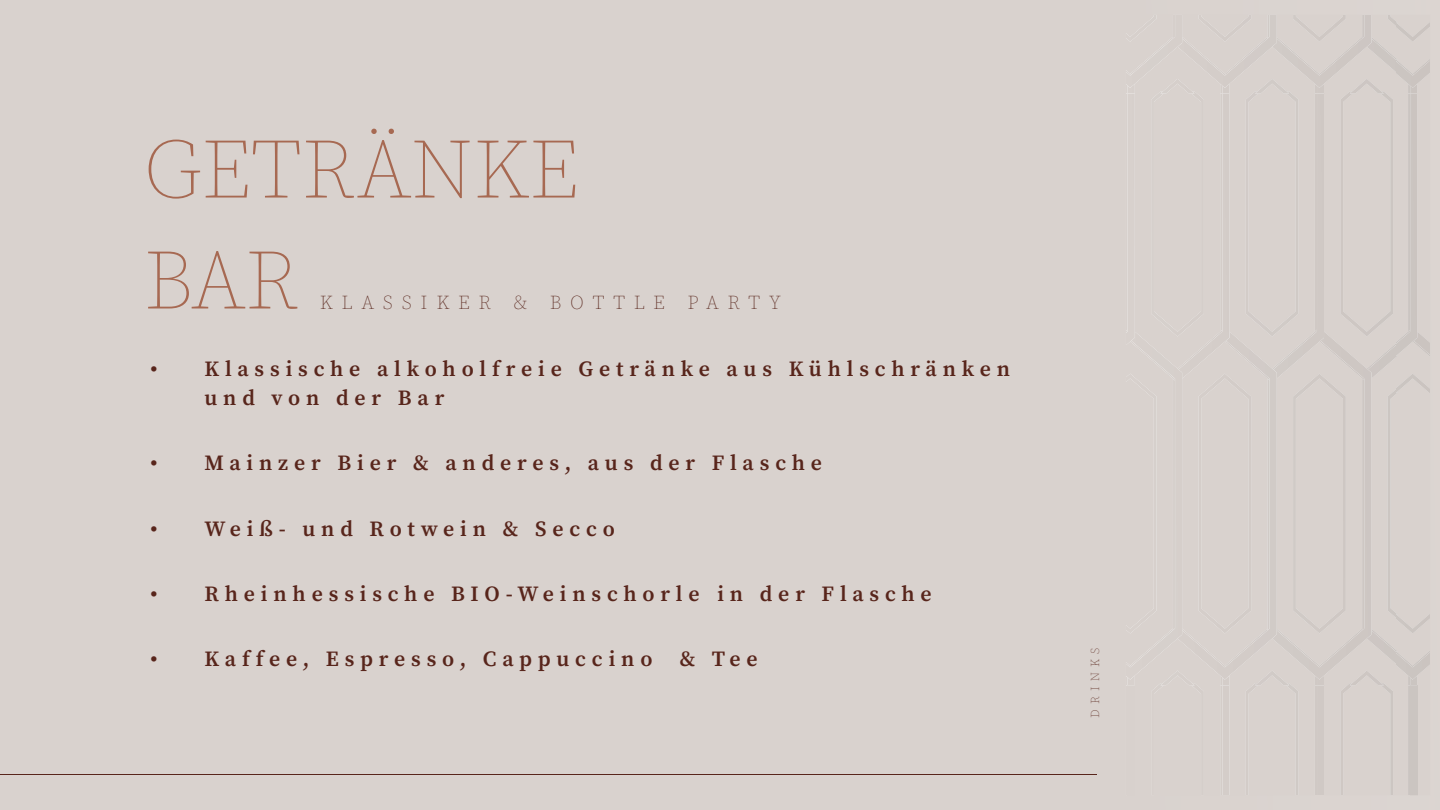
<style>
.page{position:relative;width:1440px;height:810px;background:#d9d2ce}
.page>*{position:absolute;margin:0;border:0;box-sizing:border-box;transform-origin:0 0}
.t1{font:200 84px/111px "Source Serif Pro";color:#a76952}
.t2{font:600 21.75px/29.2px "Source Serif Pro";letter-spacing:.27em;color:#58251b}
.t3{font:200 19.5px "Source Serif Pro";letter-spacing:.45em;color:#58251b}
.t4{font:200 12px "Source Serif Pro";letter-spacing:.45em;color:#58251b}
</style>
<div class="page">
<hr style="left:0;top:774px;width:1097px;height:1px;background:#58251b">
<svg style="left:1126px;top:15px;width:304px;height:780px"></svg>
<h1 class="t1" style="left:143px;top:116px;width:437px">GETRÄNKE<br>BAR</h1>
<p class="t3" style="left:320px;top:290px;width:463px">KLASSIKER &amp; BOTTLE PARTY</p>
<p class="t2" style="left:204px;top:354px;width:807px;text-indent:-54px">• Klassische alkoholfreie Getränke aus Kühlschränken und von der Bar</p>
<p class="t2" style="left:150px;top:448px;width:673px">• Mainzer Bier &amp; anderes, aus der Flasche</p>
<p class="t2" style="left:150px;top:514px;width:466px">• Weiß- und Rotwein &amp; Secco</p>
<p class="t2" style="left:150px;top:579px;width:783px">• Rheinhessische BIO-Weinschorle in der Flasche</p>
<p class="t2" style="left:150px;top:644px;width:504px">• Kaffee, Espresso, Cappuccino</p>
<p class="t2" style="left:680px;top:644px;width:79px">&amp; Tee</p>
<p class="t4" style="left:1088px;top:718px;width:72px;rotate:-90deg">DRINKS</p>
</div>
